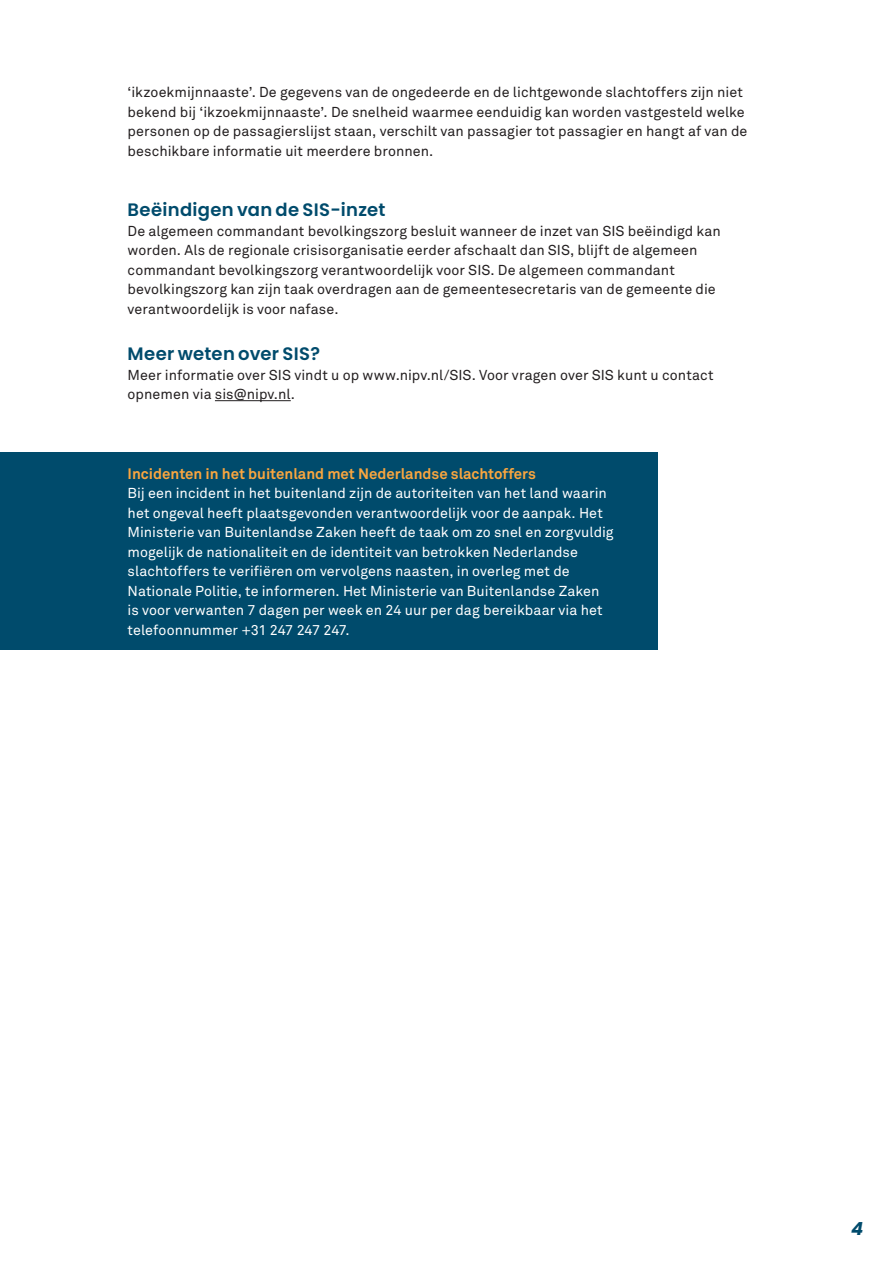
<style>
.page{position:relative;width:893px;height:1263px;background:#fff}
.page>*{position:absolute;margin:0;border:0;box-sizing:border-box;transform-origin:0 0}
.Kop_1_poppins{font:600 18px "Poppins";letter-spacing:.02em;color:#004b6c}
.t1{font:italic 700 18px "Poppins";color:#004b6c}
.AGOZ_broodtekst{font:700 15px "Akkurat Std";color:#faa63f}
.AGOZ_broodtekst-2{font:14.25px/19.5px "Akkurat Std";letter-spacing:.005em;color:#231f20}
.AGOZ_broodtekst-3{font:14.25px/19.5px "Akkurat Std";letter-spacing:.005em;color:#fff}
</style>
<div class="page">
<div style="left:0;top:452px;width:658px;height:197px;background:#004b6c"></div>
<hr style="left:215px;top:400px;width:76px;height:1px;background:#231f20">
<p class="AGOZ_broodtekst-2" style="left:128px;top:82px;width:621px">‘ikzoekmijnnaaste’. De gegevens van de ongedeerde en de lichtgewonde slachtoffers zijn niet bekend bij ‘ikzoekmijnnaaste’. De snelheid waarmee eenduidig kan worden vastgesteld welke personen op de passagierslijst staan, verschilt van passagier tot passagier en hangt af van de beschikbare informatie uit meerdere bronnen.</p>
<p class="Kop_1_poppins" style="left:128px;top:199px;width:260px">Beëindigen van de SIS-inzet</p>
<p class="AGOZ_broodtekst-2" style="left:128px;top:221px;width:595px">De algemeen commandant bevolkingszorg besluit wanneer de inzet van SIS beëindigd kan worden. Als de regionale crisisorganisatie eerder afschaalt dan SIS, blijft de algemeen commandant bevolkingszorg verantwoordelijk voor SIS. De algemeen commandant bevolkingszorg kan zijn taak overdragen aan de gemeentesecretaris van de gemeente die verantwoordelijk is voor nafase.</p>
<p class="Kop_1_poppins" style="left:128px;top:343px;width:194px">Meer weten over SIS?</p>
<p class="AGOZ_broodtekst-2" style="left:128px;top:365px;width:587px">Meer informatie over SIS vindt u op www.nipv.nl/SIS. Voor vragen over SIS kunt u contact opnemen via sis@nipv.nl.</p>
<p class="AGOZ_broodtekst" style="left:128px;top:464px;width:410px">Incidenten in het buitenland met Nederlandse slachtoffers</p>
<p class="AGOZ_broodtekst-3" style="left:128px;top:483px;width:488px">Bij een incident in het buitenland zijn de autoriteiten van het land waarin het ongeval heeft plaatsgevonden verantwoordelijk voor de aanpak. Het Ministerie van Buitenlandse Zaken heeft de taak om zo snel en zorgvuldig mogelijk de nationaliteit en de identiteit van betrokken Nederlandse slachtoffers te verifiëren om vervolgens naasten, in overleg met de Nationale Politie, te informeren. Het Ministerie van Buitenlandse Zaken is voor verwanten 7 dagen per week en 24 uur per dag bereikbaar via het telefoonnummer +31 247 247 247.</p>
<p class="t1" style="left:851px;top:1218px;width:14px">4</p>
</div>
